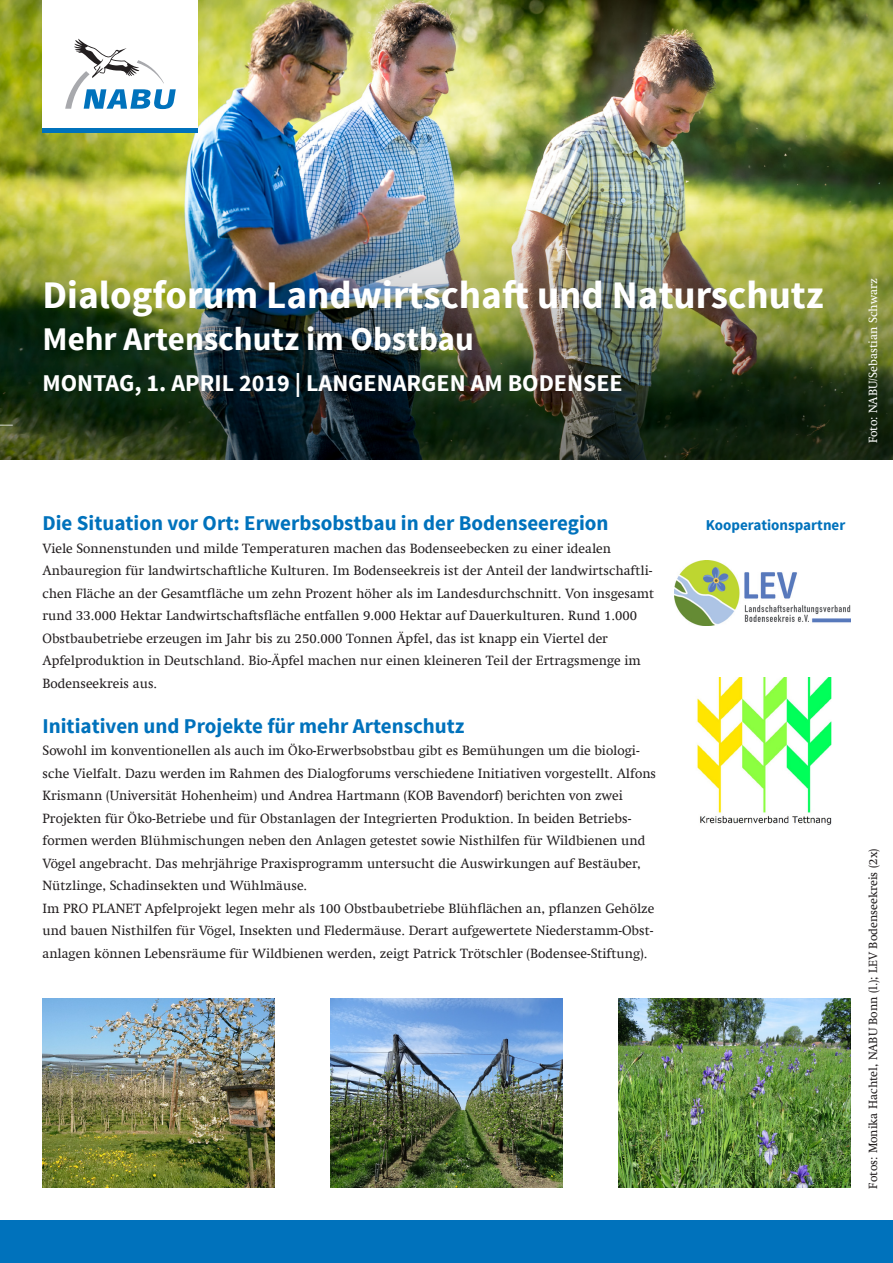
<style>
.page{position:relative;width:893px;height:1263px;background:#fff}
.page>*{position:absolute;margin:0;border:0;box-sizing:border-box;transform-origin:0 0}
.H1_-_Veranstaltungs{font:700 39px "Source Sans Pro";color:#fff}
.H1_-_Veranstaltungs-2{font:700 33px "Source Sans Pro";color:#fff}
.H2_-_Wochentag_und_D{font:700 24px "Source Sans Pro";color:#fff}
._09_-_Marginalspalte{font:700 21px "Source Sans Pro";color:#0072bc}
._09_-_Marginalspalte-2{font:700 15px "Source Sans Pro";color:#0072bc}
._09_-_Marginalspalte-3{font:13.5px/22.5px "Swift Com";color:#231f20}
.P_Fließtext_Großschr{font:12px "Swift Com";color:#231f20}
.P_Fließtext_Großschr-2{font:12px "Swift Com";color:#fff}
</style>
<div class="page">
<img style="left:0;top:0;width:893px;height:201px">
<div style="left:0;top:1220px;width:893px;height:43px;background:#0072bc"></div>
<img style="left:0;top:201px;width:893px;height:258px">
<svg style="left:0;top:424px;width:13px;height:2px"></svg>
<div style="left:43px;top:0;width:155px;height:128px;background:#fff"></div>
<svg style="left:65px;top:39px;width:111px;height:70px"></svg>
<hr style="left:43px;top:128px;width:155px;height:4px;background:#0072bc">
<img style="left:43px;top:999px;width:231px;height:188px">
<img style="left:331px;top:999px;width:231px;height:188px">
<img style="left:619px;top:999px;width:231px;height:188px">
<img style="left:675px;top:560px;width:175px;height:65px">
<img style="left:697px;top:678px;width:135px;height:147px">
<p class="H1_-_Veranstaltungs" style="left:43px;top:270px;width:783px">Dialogforum Landwirtschaft und Naturschutz</p>
<p class="H1_-_Veranstaltungs-2" style="left:43px;top:318px;width:433px">Mehr Artenschutz im Obstbau</p>
<p class="H2_-_Wochentag_und_D" style="left:43px;top:368px;width:582px">MONTAG, 1. APRIL 2019 | LANGENARGEN AM BODENSEE</p>
<p class="P_Fließtext_Großschr-2" style="left:866px;top:443px;width:167px;rotate:-90deg">Foto: NABU/Sebastian Schwarz</p>
<p class="_09_-_Marginalspalte" style="left:43px;top:510px;width:568px">Die Situation vor Ort: Erwerbsobstbau in der Bodenseeregion</p>
<p class="_09_-_Marginalspalte-2" style="left:706px;top:516px;width:141px">Kooperationspartner</p>
<p class="_09_-_Marginalspalte-3" style="left:43px;top:537px;width:613px">Viele Sonnenstunden und milde Temperaturen machen das Bodenseebecken zu einer idealen Anbauregion für landwirtschaftliche Kulturen. Im Bodenseekreis ist der Anteil der landwirtschaftli&shy;chen Fläche an der Gesamtfläche um zehn Prozent höher als im Landesdurchschnitt. Von insgesamt rund 33.000 Hektar Landwirtschaftsfläche entfallen 9.000 Hektar auf Dauerkulturen. Rund 1.000<br>Obstbaubetriebe erzeugen im Jahr bis zu 250.000 Tonnen Äpfel, das ist knapp ein Viertel der Apfelproduktion in Deutschland. Bio-Äpfel machen nur einen kleineren Teil der Ertragsmenge im Bodenseekreis aus.</p>
<p class="_09_-_Marginalspalte" style="left:43px;top:712px;width:424px">Initiativen und Projekte für mehr Artenschutz</p>
<p class="_09_-_Marginalspalte-3" style="left:43px;top:739px;width:615px">Sowohl im konventionellen als auch im Öko-Erwerbsobstbau gibt es Bemühungen um die biologi&shy;sche Vielfalt. Dazu werden im Rahmen des Dialogforums verschiedene Initiativen vorgestellt. Alfons Krismann (Universität Hohenheim) und Andrea Hartmann (KOB Bavendorf) berichten von zwei Projekten für Öko-Betriebe und für Obstanlagen der Integrierten Produktion. In beiden Betriebs&shy;formen werden Blühmischungen neben den Anlagen getestet sowie Nisthilfen für Wildbienen und Vögel angebracht. Das mehrjährige Praxisprogramm untersucht die Auswirkungen auf Bestäuber, Nützlinge, Schadinsekten und Wühlmäuse.</p>
<p class="_09_-_Marginalspalte-3" style="left:43px;top:897px;width:613px;text-align:justify">Im PRO PLANET Apfelprojekt legen mehr als 100 Obstbaubetriebe Blühflächen an, pflanzen Gehölze und bauen Nisthilfen für Vögel, Insekten und Fledermäuse. Derart aufgewertete Niederstamm-Obst&shy;anlagen können Lebensräume für Wildbienen werden, zeigt Patrick Trötschler (Bodensee-Stiftung).</p>
<p class="P_Fließtext_Großschr" style="left:866px;top:1188px;width:341px;rotate:-90deg">Fotos: Monika Hachtel, NABU Bonn (l.); LEV Bodenseekreis (2x)</p>
</div>
